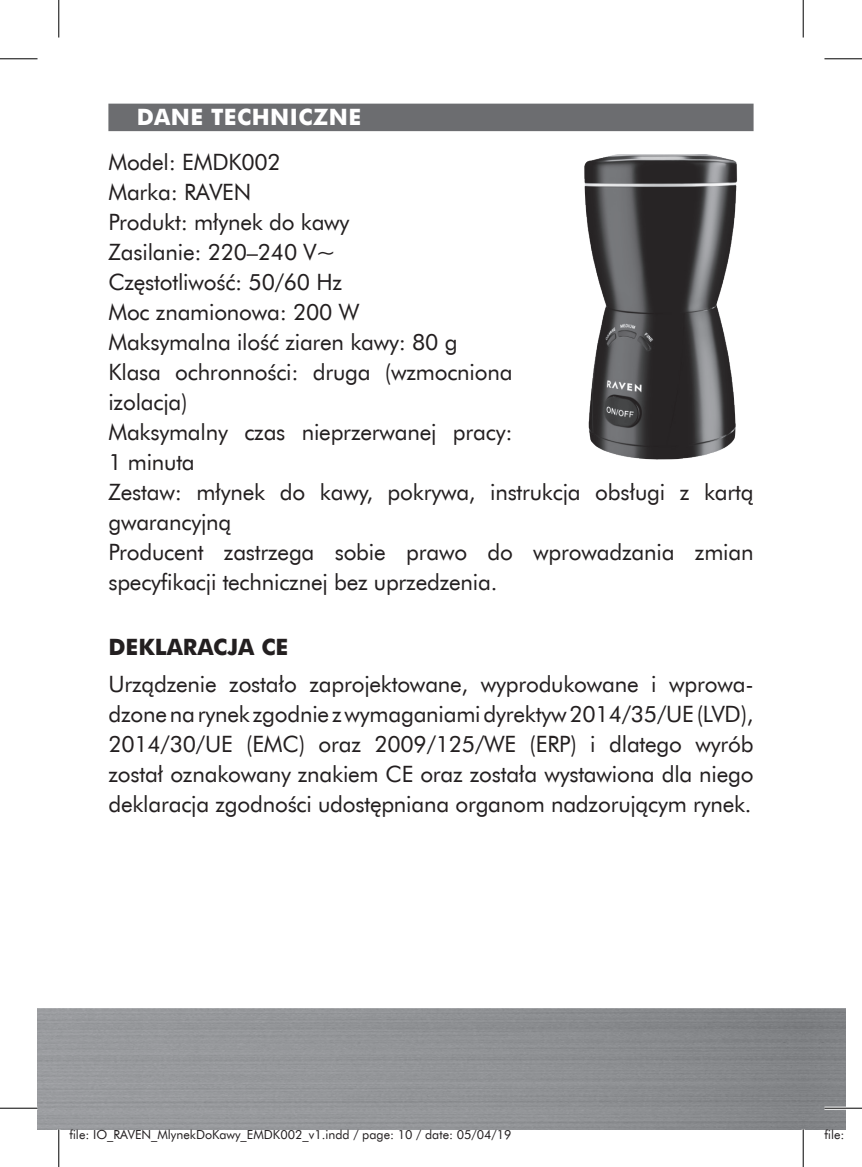
<style>
.page{position:relative;width:862px;height:1167px;background:#fff}
.page>*{position:absolute;margin:0;border:0;box-sizing:border-box;transform-origin:0 0}
.t1{font:22.5px/30px "Futura EU";letter-spacing:-.01em;color:#231f20}
.t2{font:700 22.5px "Futura EU";letter-spacing:.02em;color:#fff}
.t3{font:700 22.5px "Futura EU";color:#231f20}
.t4{font:12.5px "Futura EU";color:#231f20}
</style>
<div class="page">
<div style="left:108px;top:104px;width:645px;height:27px;background:#6c6d70"></div>
<img style="left:584px;top:154px;width:154px;height:306px">
<hr style="left:0;top:58px;width:38px;height:1px;background:#000">
<hr style="left:824px;top:58px;width:38px;height:1px;background:#000">
<hr style="left:0;top:1107px;width:38px;height:1px;background:#000">
<hr style="left:824px;top:1107px;width:38px;height:1px;background:#000">
<hr style="left:58px;top:0;width:1px;height:37px;background:#000">
<hr style="left:58px;top:1129px;width:1px;height:37px;background:#000">
<hr style="left:802px;top:0;width:1px;height:37px;background:#000">
<hr style="left:802px;top:1129px;width:1px;height:37px;background:#000">
<p class="t2" style="left:137px;top:103px;width:226px">DANE TECHNICZNE</p>
<p class="t1" style="left:108px;top:147px;width:646px">Model: EMDK002<br>Marka: RAVEN<br>Produkt: młynek do kawy<br>Zasilanie: 220–240 V~<br>Częstotliwość: 50/60 Hz<br>Moc znamionowa: 200 W<br>Maksymalna ilość ziaren kawy: 80 g<br>Klasa ochronności: druga (wzmocniona<br>izolacja)<br>Maksymalny czas nieprzerwanej pracy:<br>1 minuta<br>Zestaw: młynek do kawy, pokrywa, instrukcja obsługi z kartą gwarancyjną<br>Producent zastrzega sobie prawo do wprowadzania zmian specyfikacji technicznej bez uprzedzenia.</p>
<p class="t3" style="left:108px;top:633px;width:181px">DEKLARACJA CE</p>
<p class="t1" style="left:108px;top:670px;width:646px;text-align:justify">Urządzenie zostało zaprojektowane, wyprodukowane i wprowa&shy;dzone na rynek zgodnie z wymaganiami dyrektyw 2014/35/UE (LVD), 2014/30/UE (EMC) oraz 2009/125/WE (ERP) i dlatego wyrób został oznakowany znakiem CE oraz została wystawiona dla niego deklaracja zgodności udostępniana organom nadzorującym rynek.</p>
<p class="t4" style="left:69px;top:1126px;width:443px">file: IO_RAVEN_MlynekDoKawy_EMDK002_v1.indd / page: 10 / date: 05/04/19</p>
<p class="t4" style="left:824px;top:1126px;width:39px">file: IO</p>
</div>
